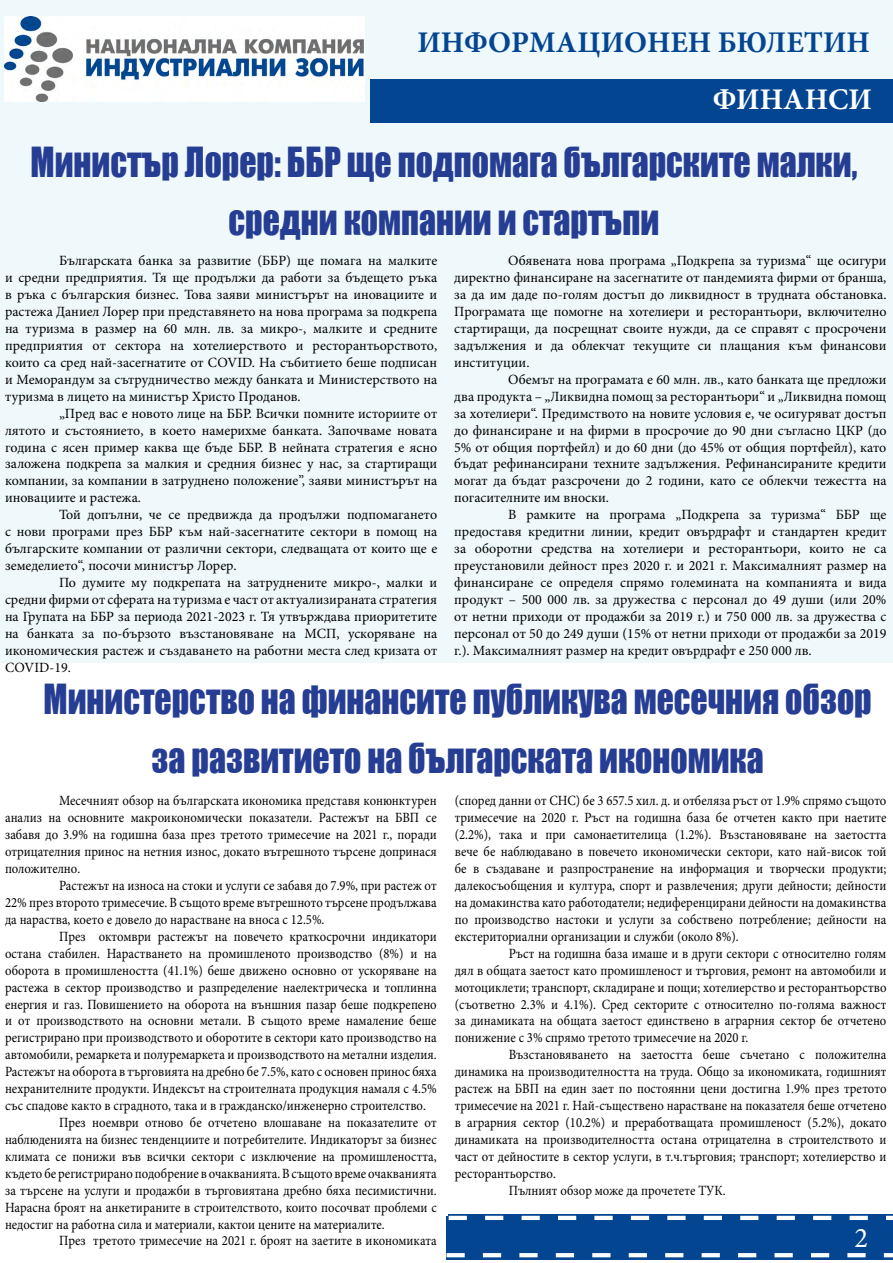
<style>
.page{position:relative;width:893px;height:1263px;background:#fff}
.page>*{position:absolute;margin:0;border:0;box-sizing:border-box;transform-origin:0 0}
.t1{font:38.1px/58.5px "Impact";color:#263d94;text-align:center;scale:.88 1}
.t2{font:700 30px "Minion Pro";color:#034591}
.t3{font:700 30px "Minion Pro";color:#fff}
.t4{font:28.5px "Minion Pro";color:#fff}
.t5{font:14.1px/17px "Minion Pro";color:#000;text-align:justify;scale:.9 1}
.t6{font:14.1px/17px "Minion Pro";color:#000;text-align:justify}
</style>
<div class="page">
<div style="left:0;top:0;width:893px;height:662px;background:#eff8fa"></div>
<div style="left:446px;top:1216px;width:447px;height:43px;background:linear-gradient(to right,#034591,#034591)"></div>
<svg style="left:446px;top:1253px;width:447px;height:4px"></svg>
<div style="left:449px;top:1214px;width:444px;height:38px;background:#034591"></div>
<svg style="left:446px;top:1216px;width:447px;height:6px"></svg>
<div style="left:370px;top:79px;width:523px;height:43px;background:#034591"></div>
<img style="left:4px;top:16px;width:360px;height:86px">
<h2 class="t2" style="left:417px;top:21px;width:454px">ИНФОРМАЦИОНЕН БЮЛЕТИН</h2>
<h2 class="t3" style="left:713px;top:78px;width:161px">ФИНАНСИ</h2>
<h1 class="t1" style="left:31px;top:132px;width:941px">Министър Лорер: ББР ще подпомага българските малки, средни компании и стартъпи</h1>
<p class="t6" style="left:5px;top:252px;width:434px;text-indent:54px">Българската банка за развитие (ББР) ще помага на малките и средни предприятия. Тя ще продължи да работи за бъдещето ръка в ръка с българския бизнес. Това заяви министърът на иновациите и растежа Даниел Лорер при представянето на нова програма за подкрепа на туризма в размер на 60 млн. лв. за микро-, малките и средните предприятия от сектора на хотелиерството и ресторантьорството, които са сред най-засегнатите от COVID. На събитието беше подписан и Меморандум за сътрудничество между банката и Министерството на туризма в лицето на министър Христо Проданов.</p>
<p class="t6" style="left:5px;top:405px;width:434px;text-indent:54px">„Пред вас е новото лице на ББР. Всички помните историите от лятото и състоянието, в което намерихме банката. Започваме новата година с ясен пример каква ще бъде ББР. В нейната стратегия е ясно заложена подкрепа за малкия и средния бизнес у нас, за стартиращи компании, за компании в затруднено положение”, заяви министърът на иновациите и растежа.</p>
<p class="t6" style="left:5px;top:506px;width:434px;text-indent:54px">Той допълни, че се предвижда да продължи подпомагането с нови програми през ББР към най-засегнатите сектори в помощ на българските компании от различни сектори, следващата от които ще е земеделието“, посочи министър Лорер.</p>
<p class="t6" style="left:5px;top:574px;width:434px;text-indent:54px">По думите му подкрепата на затруднените микро-, малки и средни фирми от сферата на туризма е част от актуализираната стратегия на Групата на ББР за периода 2021-2023 г. Тя утвърждава приоритетите на банката за по-бързото възстановяване на МСП, ускоряване на икономическия растеж и създаването на работни места след кризата от COVID-19.</p>
<p class="t6" style="left:454px;top:252px;width:434px;text-indent:54px">Обявената нова програма „Подкрепа за туризма“ ще осигури директно финансиране на засегнатите от пандемията фирми от бранша, за да им даде по-голям достъп до ликвидност в трудната обстановка.<br>Програмата ще помогне на хотелиери и ресторантьори, включително стартиращи, да посрещнат своите нужди, да се справят с просрочени задължения и да облекчат текущите си плащания към финансови институции.</p>
<p class="t6" style="left:454px;top:371px;width:434px;text-indent:54px">Обемът на програмата е 60 млн. лв., като банката ще предложи два продукта – „Ликвидна помощ за ресторантьори“ и „Ликвидна помощ за хотелиери“. Предимството на новите условия е, че осигуряват достъп до финансиране и на фирми в просрочие до 90 дни съгласно ЦКР (до 5% от общия портфейл) и до 60 дни (до 45% от общия портфейл), като бъдат рефинансирани техните задължения. Рефинансираните кредити могат да бъдат разсрочени до 2 години, като се облекчи тежестта на погасителните им вноски.</p>
<p class="t6" style="left:454px;top:506px;width:434px;text-indent:54px">В рамките на програма „Подкрепа за туризма“ ББР ще предоставя кредитни линии, кредит овърдрафт и стандартен кредит за оборотни средства на хотелиери и ресторантьори, които не са преустановили дейност през 2020 г. и 2021 г. Максималният размер на финансиране се определя спрямо големината на компанията и вида продукт – 500 000 лв. за дружества с персонал до 49 души (или 20% от нетни приходи от продажби за 2019 г.) и 750 000 лв. за дружества с персонал от 50 до 249 души (15% от нетни приходи от продажби за 2019 г.). Максималният размер на кредит овърдрафт е 250 000 лв.</p>
<h1 class="t1" style="left:44px;top:669px;width:942px">Министерство на финансите публикува месечния обзор за развитието на българската икономика</h1>
<p class="t5" style="left:5px;top:792px;width:481px;text-indent:54px">Месечният обзор на българската икономика представя конюнктурен анализ на основните макроикономически показатели. Растежът на БВП се забавя до 3.9% на годишна база през третото тримесечие на 2021 г., поради отрицателния принос на нетния износ, докато вътрешното търсене допринася положително.</p>
<p class="t5" style="left:5px;top:877px;width:481px;text-indent:54px">Растежът на износа на стоки и услуги се забавя до 7.9%, при растеж от 22% през второто тримесечие. В същото време вътрешното търсене продължава да нараства, което е довело до нарастване на вноса с 12.5%.</p>
<p class="t5" style="left:59px;top:928px;width:421px">През октомври растежът на повечето краткосрочни индикатори</p>
<p class="t5" style="left:5px;top:945px;width:481px">остана стабилен. Нарастването на промишленото производство (8%) и на</p>
<p class="t5" style="left:5px;top:962px;width:481px">оборота в промишлеността (41.1%) беше движено основно от ускоряване на</p>
<p class="t5" style="left:5px;top:979px;width:481px">растежа в сектор производство и разпределение наелектрическа и топлинна</p>
<p class="t5" style="left:5px;top:995px;width:481px">енергия и газ. Повишението на оборота на външния пазар беше подкрепено</p>
<p class="t5" style="left:5px;top:1012px;width:481px">и от производството на основни метали. В същото време намаление беше</p>
<p class="t5" style="left:5px;top:1029px;width:481px">регистрирано при производството и оборотите в сектори като производство на</p>
<p class="t5" style="left:5px;top:1046px;width:481px">автомобили, ремаркета и полуремаркета и производството на метални изделия.</p>
<p class="t5" style="left:5px;top:1063px;width:481px">Растежът на оборота в търговията на дребно бе 7.5%, като с основен принос бяха</p>
<p class="t5" style="left:5px;top:1080px;width:481px">нехранителните продукти. Индексът на строителната продукция намаля с 4.5%</p>
<p class="t5" style="left:5px;top:1097px;width:469px">със спадове както в сградното, така и в гражданско/инженерно строителство.</p>
<p class="t5" style="left:59px;top:1114px;width:421px">През ноември отново бе отчетено влошаване на показателите от</p>
<p class="t5" style="left:5px;top:1131px;width:481px">наблюденията на бизнес тенденциите и потребителите. Индикаторът за бизнес</p>
<p class="t5" style="left:5px;top:1148px;width:481px">климата се понижи във всички сектори с изключение на промишлеността,</p>
<p class="t5" style="left:5px;top:1165px;width:481px">където бе регистрирано подобрение в очакванията. В същото време очакванията</p>
<p class="t5" style="left:5px;top:1182px;width:481px">за търсене на услуги и продажби в търговиятана дребно бяха песимистични.</p>
<p class="t5" style="left:5px;top:1199px;width:481px">Нарасна броят на анкетираните в строителството, които посочват проблеми с</p>
<p class="t5" style="left:5px;top:1215px;width:424px">недостиг на работна сила и материали, кактои цените на материалите.</p>
<p class="t5" style="left:59px;top:1232px;width:421px">През третото тримесечие на 2021 г. броят на заетите в икономиката</p>
<p class="t5" style="left:455px;top:792px;width:481px">(според данни от СНС) бе 3 657.5 хил. д. и отбеляза ръст от 1.9% спрямо същото тримесечие на 2020 г. Ръст на годишна база бе отчетен както при наетите (2.2%), така и при самонаетителица (1.2%). Възстановяване на заетостта вече бе наблюдавано в повечето икономически сектори, като най-висок той бе в създаване и разпространение на информация и творчески продукти; далекосъобщения и култура, спорт и развлечения; други дейности; дейности на домакинства като работодатели; недиференцирани дейности на домакинства по производство настоки и услуги за собствено потребление; дейности на екстериториални организации и служби (около 8%).</p>
<p class="t5" style="left:455px;top:945px;width:481px;text-indent:54px">Ръст на годишна база имаше и в други сектори с относително голям дял в общата заетост като промишленост и търговия, ремонт на автомобили и мотоциклети; транспорт, складиране и пощи; хотелиерство и ресторантьорство (съответно 2.3% и 4.1%). Сред секторите с относително по-голяма важност за динамиката на общата заетост единствено в аграрния сектор бе отчетено понижение с 3% спрямо третото тримесечие на 2020 г.</p>
<p class="t5" style="left:509px;top:1046px;width:421px">Възстановяването на заетостта беше съчетано с положителна</p>
<p class="t5" style="left:455px;top:1063px;width:481px">динамика на производителността на труда. Общо за икономиката, годишният</p>
<p class="t5" style="left:455px;top:1080px;width:481px">растеж на БВП на един зает по постоянни цени достигна 1.9% през третото</p>
<p class="t5" style="left:455px;top:1097px;width:481px">тримесечие на 2021 г. Най-съществено нарастване на показателя беше отчетено</p>
<p class="t5" style="left:455px;top:1114px;width:481px">в аграрния сектор (10.2%) и преработващата промишленост (5.2%), докато</p>
<p class="t5" style="left:455px;top:1131px;width:481px">динамиката на производителността остана отрицателна в строителството и</p>
<p class="t5" style="left:455px;top:1148px;width:481px">част от дейностите в сектор услуги, в т.ч.търговия; транспорт; хотелиерство и</p>
<p class="t5" style="left:455px;top:1165px;width:114px">ресторантьорство.</p>
<p class="t5" style="left:509px;top:1182px;width:243px">Пълният обзор може да прочетете ТУК.</p>
<h3 class="t4" style="left:854px;top:1219px;width:15px">2</h3>
</div>
